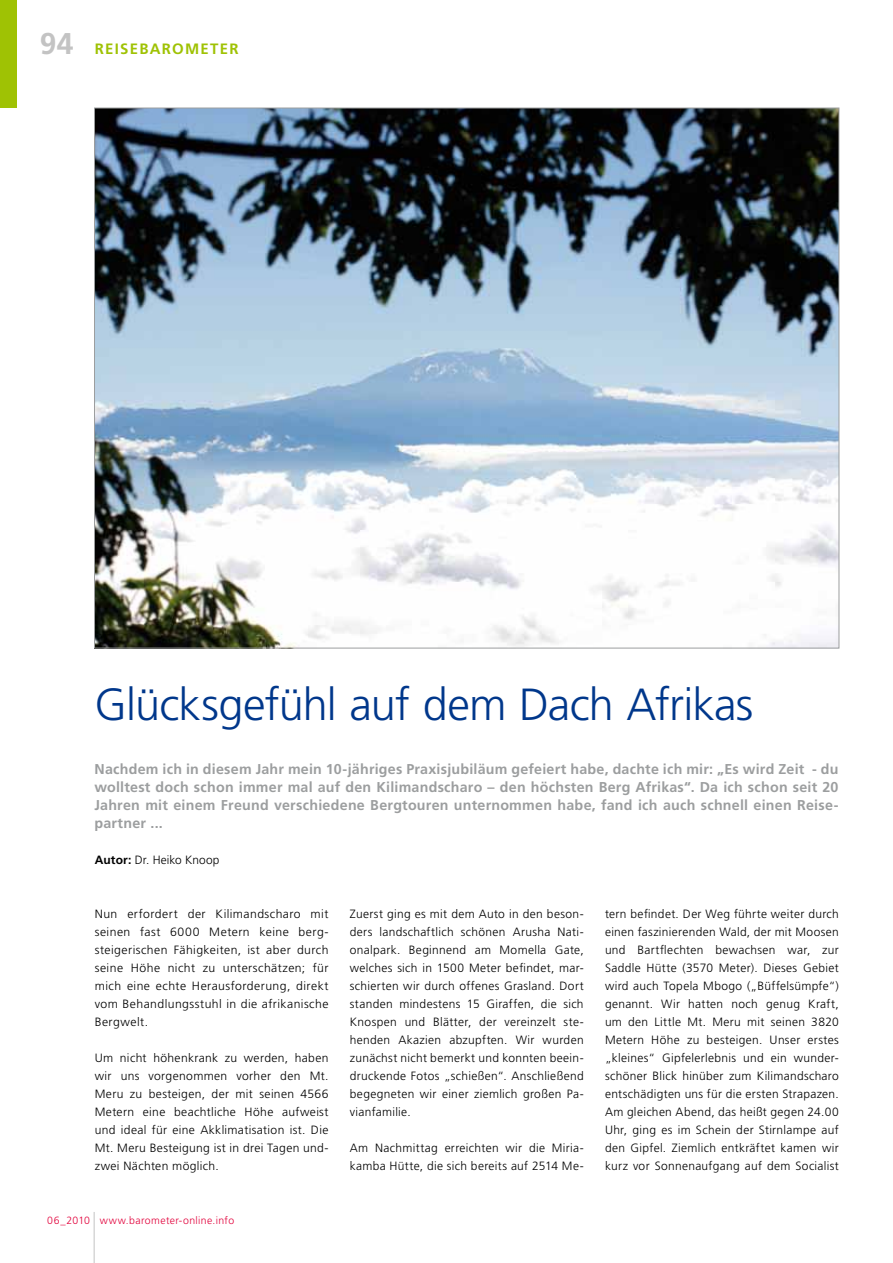
<style>
.page{position:relative;width:893px;height:1263px;background:#fff}
.page>*{position:absolute;margin:0;border:0;box-sizing:border-box;transform-origin:0 0}
.t1{font:300 45px "Frutiger LT Std";letter-spacing:-.02em;color:#00378b}
.t2{font:700 30px "Frutiger LT Std";color:#c3c3c3}
.t3{font:700 15px "Frutiger LT Std";letter-spacing:.085em;color:#9fc204}
.t4{font:700 14.25px/18px "Frutiger LT Std";letter-spacing:.02em;color:#9c9e9f;text-align:justify}
.t5{font:300 12px/18px "Frutiger LT Std";letter-spacing:.03em;color:#000;text-align:justify}
.t6{font:300 12px "Frutiger LT Std";letter-spacing:.01em;color:#000}
.t7{font:300 10.5px "Frutiger LT Std";letter-spacing:.035em;color:#e2003b}
.s1{font-weight:700}
</style>
<div class="page">
<div style="left:0;top:0;width:17px;height:108px;background:#9fc204"></div>
<hr style="left:94px;top:1212px;width:1px;height:51px;background:#c3c3c3">
<img style="left:96px;top:110px;width:741px;height:536px">
<h2 class="t2" style="left:40px;top:26px;width:35px">94</h2>
<p class="t3" style="left:95px;top:40px;width:145px">REISEBAROMETER</p>
<h1 class="t1" style="left:94px;top:679px;width:660px">Glücksgefühl auf dem Dach Afrikas</h1>
<p class="t4" style="left:94px;top:760px;width:746px">Nachdem ich in diesem Jahr mein 10-jähriges Praxisjubiläum gefeiert habe, dachte ich mir: „Es wird Zeit - du wolltest doch schon immer mal auf den Kilimandscharo – den höchsten Berg Afrikas“. Da ich schon seit 20<br>Jahren mit einem Freund verschiedene Bergtouren unternommen habe, fand ich auch schnell einen Reise&shy;partner ...</p>
<p class="t6" style="left:95px;top:853px;width:126px"><span class="s1">Autor:</span> Dr. Heiko Knoop</p>
<p class="t5" style="left:95px;top:905px;width:235px">Nun erfordert der Kilimandscharo mit seinen fast 6000 Metern keine berg&shy;steigerischen Fähigkeiten, ist aber durch seine Höhe nicht zu unterschätzen; für mich eine echte Herausforderung, direkt vom Behandlungsstuhl in die afrikanische Bergwelt.</p>
<p class="t5" style="left:95px;top:1049px;width:235px">Um nicht höhenkrank zu werden, haben wir uns vorgenommen vorher den Mt.<br>Meru zu besteigen, der mit seinen 4566<br>Metern eine beachtliche Höhe aufweist und ideal für eine Akklimatisation ist. Die Mt. Meru Besteigung ist in drei Tagen und&shy;zwei Nächten möglich.</p>
<p class="t5" style="left:350px;top:905px;width:235px">Zuerst ging es mit dem Auto in den beson&shy;ders landschaftlich schönen Arusha Nati&shy;onalpark. Beginnend am Momella Gate, welches sich in 1500 Meter befindet, mar&shy;schierten wir durch offenes Grasland. Dort standen mindestens 15 Giraffen, die sich Knospen und Blätter, der vereinzelt ste&shy;henden Akazien abzupften. Wir wurden zunächst nicht bemerkt und konnten beein&shy;druckende Fotos „schießen“. Anschließend begegneten wir einer ziemlich großen Pa&shy;vianfamilie.</p>
<p class="t5" style="left:350px;top:1139px;width:235px">Am Nachmittag erreichten wir die Miria&shy;kamba Hütte, die sich bereits auf 2514 Me-</p>
<p class="t5" style="left:605px;top:905px;width:235px">tern befindet. Der Weg führte weiter durch einen faszinierenden Wald, der mit Moosen und Bartflechten bewachsen war, zur Saddle Hütte (3570 Meter). Dieses Gebiet wird auch Topela Mbogo („Büffelsümpfe“) genannt. Wir hatten noch genug Kraft, um den Little Mt. Meru mit seinen 3820<br>Metern Höhe zu besteigen. Unser erstes „kleines“ Gipfelerlebnis und ein wunder&shy;schöner Blick hinüber zum Kilimandscharo entschädigten uns für die ersten Strapazen.<br>Am gleichen Abend, das heißt gegen 24.00<br>Uhr, ging es im Schein der Stirnlampe auf den Gipfel. Ziemlich entkräftet kamen wir kurz vor Sonnenaufgang auf dem Socialist</p>
<p class="t7" style="left:47px;top:1214px;width:188px">06_2010 www.barometer-online.info</p>
</div>
